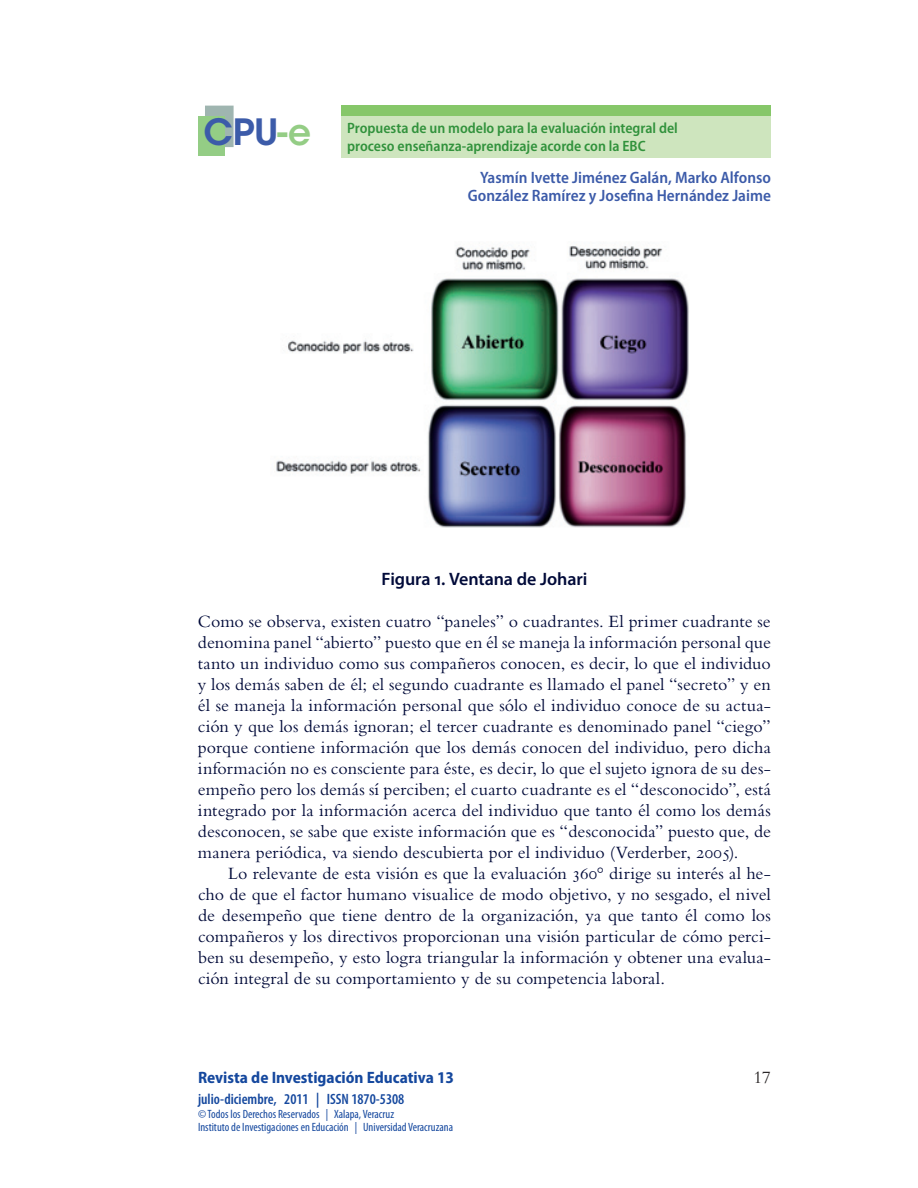
<style>
.page{position:relative;width:918px;height:1188px;background:#fff}
.page>*{position:absolute;margin:0;border:0;box-sizing:border-box;transform-origin:0 0}
.t1{font:600 36px "ITC Avant Garde Std";color:#3c5ba9}
.t2{font:18px/21px "Bembo Std";color:#000a39;text-align:justify}
.t3{font:600 18px "Myriad Pro";letter-spacing:-.005em;color:#000a39}
.t4{font:18px "Bembo Std";color:#231f20}
.t5{font:600 semi-condensed 16.5px/18px "Myriad Pro";color:#3c5ba9;text-align:right}
.t6{font:700 semi-condensed 16.5px "Myriad Pro";color:#15489e}
.t7{font:600 semi-condensed 15px/18px "Myriad Pro";color:#31923c}
.t8{font:600 condensed 15px "Myriad Pro";color:#15489e}
.t9{font:condensed 12px/13.5px "Myriad Pro";color:#15489e}
.s1{color:#94cd85}
</style>
<div class="page">
<div style="left:205px;top:106px;width:29px;height:41px;background:#9fb5b0;border:2px solid #9fb5b0"></div>
<div style="left:198px;top:116px;width:27px;height:40px;background:#94cd85"></div>
<div style="left:341px;top:116px;width:430px;height:41px;background:#cee5be"></div>
<div style="left:341px;top:106px;width:430px;height:10px;background:#86c769"></div>
<img style="left:276px;top:246px;width:413px;height:282px">
<h1 class="t1" style="left:203px;top:109px;width:109px">CPU<span class="s1">-e</span></h1>
<p class="t7" style="left:347px;top:120px;width:332px">Propuesta de un modelo para la evaluación integral del proceso enseñanza-aprendizaje acorde con la EBC</p>
<p class="t5" style="left:468px;top:168px;width:305px">Yasmín Ivette Jiménez Galán, Marko Alfonso<br>González Ramírez y Josefina Hernández Jaime</p>
<p class="t3" style="left:382px;top:569px;width:207px">Figura 1. Ventana de Johari</p>
<p class="t2" style="left:198px;top:611px;width:574px">Como se observa, existen cuatro “paneles” o cuadrantes. El primer cuadrante se denomina panel “abierto” puesto que en él se maneja la información personal que tanto un individuo como sus compañeros conocen, es decir, lo que el individuo y los demás saben de él; el segundo cuadrante es llamado el panel “secreto” y en él se maneja la información personal que sólo el individuo conoce de su actua&shy;ción y que los demás ignoran; el tercer cuadrante es denominado panel “ciego” porque contiene información que los demás conocen del individuo, pero dicha información no es consciente para éste, es decir, lo que el sujeto ignora de su des&shy;empeño pero los demás sí perciben; el cuarto cuadrante es el “desconocido”, está integrado por la información acerca del individuo que tanto él como los demás desconocen, se sabe que existe información que es “desconocida” puesto que, de manera periódica, va siendo descubierta por el individuo (Verderber, 2005).</p>
<p class="t2" style="left:198px;top:863px;width:574px;text-indent:30px">Lo relevante de esta visión es que la evaluación 360° dirige su interés al he&shy;cho de que el factor humano visualice de modo objetivo, y no sesgado, el nivel de desempeño que tiene dentro de la organización, ya que tanto él como los compañeros y los directivos proporcionan una visión particular de cómo perci&shy;ben su desempeño, y esto logra triangular la información y obtener una evalua&shy;ción integral de su comportamiento y de su competencia laboral.</p>
<p class="t6" style="left:198px;top:1069px;width:258px">Revista de Investigación Educativa 13</p>
<p class="t8" style="left:198px;top:1091px;width:208px">julio-diciembre, 2011 | ISSN 1870-5308</p>
<p class="t9" style="left:198px;top:1107px;width:257px">© Todos los Derechos Reservados | Xalapa, Veracruz<br>Instituto de Investigaciones en Educación | Universidad Veracruzana</p>
<p class="t4" style="left:753px;top:1067px;width:19px">17</p>
</div>
